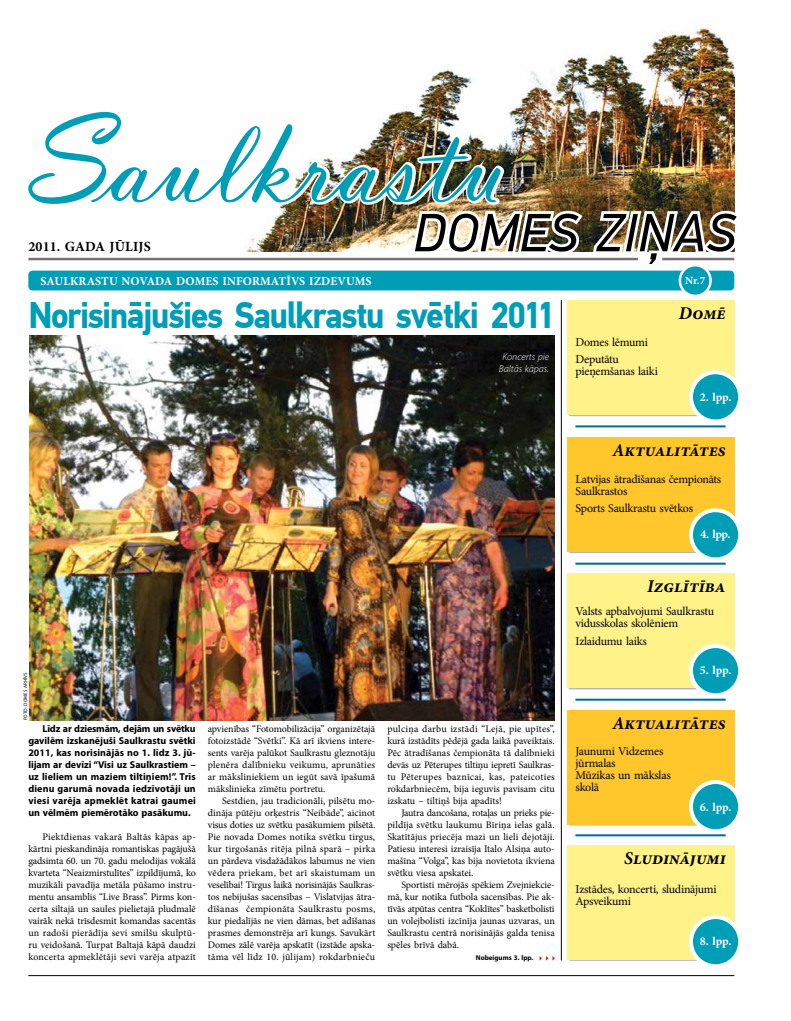
<style>
.page{position:relative;width:791px;height:1021px;background:#fff}
.page>*{position:absolute;margin:0;border:0;box-sizing:border-box;transform-origin:0 0}
.t1{font:italic 53.7px "PF Din Text Pro";letter-spacing:.02em;color:#000}
.t2{font:700 37px "PF Din Text Pro";letter-spacing:-.045em;color:#009db7;scale:.92 1}
.t3{font:italic 700 18px "Minion Pro";color:#000}
.t4{font:700 14px "Minion Pro";letter-spacing:.01em;color:#000}
.t5{font:12px/12px "Minion Pro";letter-spacing:-.02em;color:#000}
.t6{font:700 12px "Minion Pro";letter-spacing:.005em;color:#fff}
.t7{font:700 11px "Minion Pro";color:#fff}
.t8{font:10px/12px "Minion Pro";color:#000;text-align:justify}
.t9{font:700 10px/12px "Myriad Pro";color:#000;text-align:justify}
.t10{font:italic 300 10px/12px "Myriad Pro";color:#fff;text-align:center}
.t11{font:700 7px "Myriad Pro";color:#000}
.t12{font:5px "Myriad Pro";letter-spacing:.02em;color:#000}
</style>
<div class="page">
<img style="left:245px;top:27px;width:489px;height:224px">
<hr style="left:28px;top:258px;width:610px;height:2px;background:#787370">
<div style="left:28px;top:270px;width:706px;height:20px;background:#009db7;border-radius:4px"></div>
<div style="left:680px;top:265px;width:30px;height:31px;background:#009db7;border-radius:50%"></div>
<div style="left:679px;top:264px;width:33px;height:33px;border:2px solid #fff;border-radius:50%"></div>
<img style="left:103px;top:107px;width:405px;height:102px">
<img style="left:28px;top:112px;width:473px;height:92px">
<img style="left:408px;top:207px;width:327px;height:62px">
<hr style="left:575px;top:834px;width:151px;height:2px;background:#006c93">
<hr style="left:575px;top:698px;width:151px;height:2px;background:#006c93">
<hr style="left:575px;top:562px;width:151px;height:2px;background:#006c93">
<hr style="left:575px;top:425px;width:151px;height:2px;background:#006c93">
<div style="left:567px;top:300px;width:167px;height:115px;background:#fff288"></div>
<div style="left:567px;top:437px;width:167px;height:115px;background:#ffc72c"></div>
<div style="left:567px;top:573px;width:167px;height:115px;background:#fff288"></div>
<div style="left:567px;top:710px;width:167px;height:114px;background:#ffc72c"></div>
<div style="left:567px;top:844px;width:167px;height:115px;background:#fff288"></div>
<div style="left:691px;top:372px;width:49px;height:49px;background:#009db7;border-radius:50%"></div>
<div style="left:689px;top:370px;width:53px;height:53px;border:4px solid #fff;border-radius:50%"></div>
<div style="left:691px;top:510px;width:49px;height:49px;background:#009db7;border-radius:50%"></div>
<div style="left:689px;top:508px;width:53px;height:53px;border:4px solid #fff;border-radius:50%"></div>
<div style="left:691px;top:646px;width:49px;height:49px;background:#009db7;border-radius:50%"></div>
<div style="left:689px;top:644px;width:53px;height:53px;border:4px solid #fff;border-radius:50%"></div>
<div style="left:691px;top:782px;width:49px;height:49px;background:#009db7;border-radius:50%"></div>
<div style="left:689px;top:780px;width:53px;height:53px;border:4px solid #fff;border-radius:50%"></div>
<div style="left:691px;top:917px;width:49px;height:49px;background:#009db7;border-radius:50%"></div>
<div style="left:689px;top:915px;width:53px;height:53px;border:4px solid #fff;border-radius:50%"></div>
<hr style="left:561px;top:300px;width:1px;height:660px;background:#000">
<hr style="left:28px;top:975px;width:706px;height:1px;background:#000">
<img style="left:30px;top:336px;width:525px;height:384px">
<svg style="left:539px;top:956px;width:16px;height:4px"></svg>
<h1 class="t1" style="left:413px;top:201px;width:324px">DOMES ZIŅAS</h1>
<h3 class="t4" style="left:28px;top:236px;width:124px">2011. GADA JŪLIJS</h3>
<p class="t6" style="left:40px;top:273px;width:331px">SAULKRASTU NOVADA DOMES INFORMATĪVS IZDEVUMS</p>
<p class="t7" style="left:685px;top:273px;width:21px">NR.7</p>
<h2 class="t2" style="left:28px;top:292px;width:574px">Norisinājušies Saulkrastu svētki 2011</h2>
<p class="t10" style="left:499px;top:351px;width:52px">Koncerts pie<br>Baltās kāpas.</p>
<p class="t12" style="left:23px;top:720px;width:50px;rotate:-90deg">FotO: DOMES ARHĪVS</p>
<p class="t9" style="left:28px;top:722px;width:169px;text-indent:14px">Līdz ar dziesmām, dejām un svētku gavilēm izskanējuši Saulkrastu svētki 2011, kas norisinājās no 1. līdz 3. jū&shy;lijam ar devīzi “Visi uz Saulkrastiem – uz lieliem un maziem tiltiņiem!”. Trīs dienu garumā novada iedzīvotāji un viesi varēja apmeklēt katrai gaumei un vēlmēm piemērotāko pasākumu.</p>
<p class="t8" style="left:28px;top:831px;width:169px;text-indent:14px">Piektdienas vakarā Baltās kāpas ap&shy;kārtni pieskandināja romantiskas pagājušā gadsimta 60. un 70. gadu melodijas vokālā kvarteta “Neaizmirstulītes” izpildījumā, ko muzikāli pavadīja metāla pūšamo instru&shy;mentu ansamblis “Live Brass”. Pirms kon&shy;certa siltajā un saules pielietajā pludmalē vairāk nekā trīsdesmit komandas sacentās un radoši pierādīja sevi smilšu skulptū&shy;ru veidošanā. Turpat Baltajā kāpā daudzi koncerta apmeklētāji sevi varēja atpazīt</p>
<p class="t8" style="left:208px;top:723px;width:169px">apvienības “Fotomobilizācija” organizētajā fotoizstādē “Svētki”. Kā arī ikviens intere&shy;sents varēja palūkot Saulkrastu gleznotāju plenēra dalībnieku veikumu, aprunāties ar māksliniekiem un iegūt savā īpašumā mākslinieka zīmētu portretu.</p>
<p class="t8" style="left:208px;top:795px;width:169px;text-indent:14px">Sestdien, jau tradicionāli, pilsētu mo&shy;dināja pūtēju orķestris “Neibāde”, aicinot visus doties uz svētku pasākumiem pilsētā.<br>Pie novada Domes notika svētku tirgus, kur tirgošanās ritēja pilnā sparā – pirka un pārdeva visdažādākos labumus ne vien vēdera priekam, bet arī skaistumam un veselībai! Tirgus laikā norisinājās Saulkras&shy;tos nebijušas sacensības – Vislatvijas ātra&shy;dīšanas čempionāta Saulkrastu posms, kur piedalījās ne vien dāmas, bet adīšanas prasmes demonstrēja arī kungs. Savukārt Domes zālē varēja apskatīt (izstāde apska&shy;tāma vēl līdz 10. jūlijam) rokdarbnieču</p>
<p class="t8" style="left:387px;top:723px;width:169px">pulciņa darbu izstādi “Lejā, pie upītes”, kurā izstādīts pēdējā gada laikā paveiktais.<br>Pēc ātradīšanas čempionāta tā dalībnieki devās uz Pēterupes tiltiņu iepretī Saulkras&shy;tu Pēterupes baznīcai, kas, pateicoties rokdarbniecēm, bija ieguvis pavisam citu izskatu – tiltiņš bija apadīts!</p>
<p class="t8" style="left:387px;top:807px;width:169px;text-indent:14px">Jautra dancošana, rotaļas un prieks pie&shy;pildīja svētku laukumu Bīriņa ielas galā.<br>Skatītājus priecēja mazi un lieli dejotāji.<br>Patiesu interesi izraisīja Italo Alsiņa auto&shy;mašīna “Volga”, kas bija novietota ikviena svētku viesa apskatei.</p>
<p class="t8" style="left:387px;top:879px;width:169px;text-indent:14px">Sportisti mērojās spēkiem Zvejniekcie&shy;mā, kur notika futbola sacensības. Pie ak&shy;tīvās atpūtas centra “Koklītes” basketbolisti un volejbolisti izcīnīja jaunas uzvaras, un Saulkrastu centrā norisinājās galda tenisa spēles brīvā dabā.</p>
<p class="t11" style="left:476px;top:953px;width:59px">Nobeigums 3. lpp.</p>
<p class="t5" style="left:576px;top:333px;width:74px;line-height:17.7px">Domes lēmumi<br>Deputātu</p>
<p class="t5" style="left:576px;top:365px;width:84px">pieņemšanas laiki</p>
<h3 class="t3" style="left:679px;top:301px;width:48px">Domē</h3>
<p class="t6" style="left:700px;top:388px;width:33px">2. LPP.</p>
<h3 class="t3" style="left:612px;top:437px;width:115px">Aktualitātes</h3>
<p class="t5" style="left:576px;top:473px;width:147px">Latvijas ātradīšanas čempionāts<br>Saulkrastos</p>
<p class="t5" style="left:576px;top:502px;width:119px">Sports Saulkrastu svētkos</p>
<p class="t6" style="left:701px;top:526px;width:31px">4. LPP.</p>
<h3 class="t3" style="left:647px;top:573px;width:80px">Izglītība</h3>
<p class="t5" style="left:576px;top:605px;width:140px">Valsts apbalvojumi Saulkrastu vidusskolas skolēniem</p>
<p class="t5" style="left:576px;top:635px;width:73px">Izlaidumu laiks</p>
<p class="t6" style="left:700px;top:662px;width:33px">5. LPP.</p>
<h3 class="t3" style="left:612px;top:710px;width:115px">Aktualitātes</h3>
<p class="t5" style="left:576px;top:745px;width:97px">Jaunumi Vidzemes jūrmalas<br>Mūzikas un mākslas skolā</p>
<p class="t6" style="left:700px;top:798px;width:33px">6. LPP.</p>
<h3 class="t3" style="left:624px;top:845px;width:103px">Sludinājumi</h3>
<p class="t5" style="left:576px;top:882px;width:143px">Izstādes, koncerti, sludinājumi<br>Apsveikumi</p>
<p class="t6" style="left:700px;top:932px;width:33px">8. LPP.</p>
</div>
